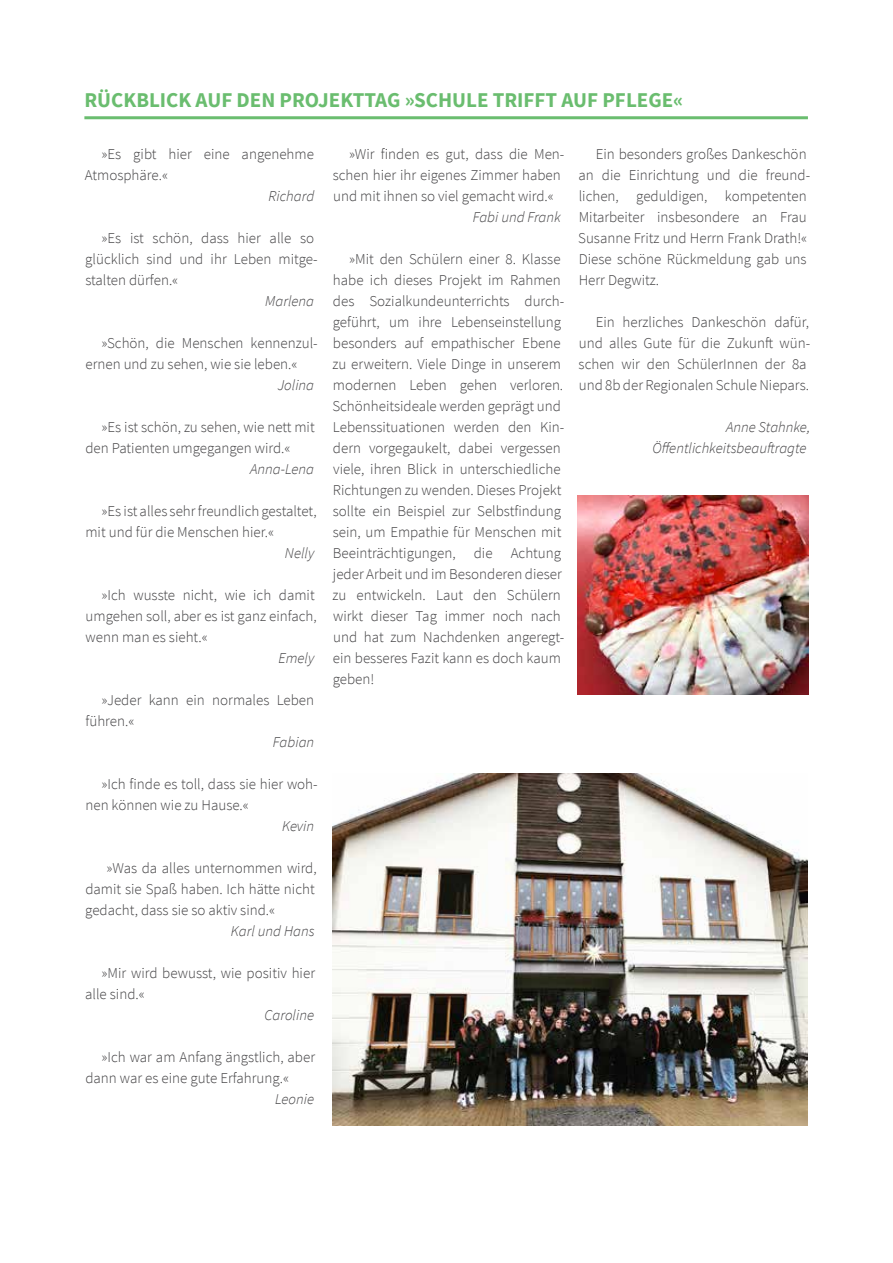
<style>
.page{position:relative;width:893px;height:1263px;background:#fff}
.page>*{position:absolute;margin:0;border:0;box-sizing:border-box;transform-origin:0 0}
.t1{font:700 21px "Source Sans Pro";color:#6abd6f}
.t2{font:300 15px/21px "Source Sans Pro";color:#414042}
.t3{font:italic 300 15px/21px "Source Sans Pro";color:#414042;text-align:right}
</style>
<div class="page">
<img style="left:578px;top:495px;width:230px;height:199px">
<img style="left:333px;top:773px;width:474px;height:352px">
<hr style="left:84px;top:116px;width:724px;height:3px;background:#6abd6f">
<h1 class="t1" style="left:84px;top:85px;width:600px">RÜCKBLICK AUF DEN PROJEKTTAG »SCH ULE TRIFFT AUF PFLEGE«</h1>
<p class="t2" style="left:85px;top:144px;width:231px;text-indent:17px">»Es gibt hier eine angenehme<br>Atmosphäre.«</p>
<p class="t3" style="left:269px;top:185px;width:47px">Richard</p>
<p class="t2" style="left:85px;top:228px;width:234px;text-indent:16px">»Es ist schön, dass hier alle so glücklich sind und ihr Leben mitge&shy;stalten dürfen.«</p>
<p class="t3" style="left:265px;top:290px;width:51px">Marlena</p>
<p class="t2" style="left:85px;top:333px;width:234px;text-indent:16px">»Schön, die Menschen kennenzul&shy;ernen und zu sehen, wie sie leben.«</p>
<p class="t3" style="left:278px;top:374px;width:38px">Jolina</p>
<p class="t2" style="left:85px;top:417px;width:231px;text-indent:16px">»Es ist schön, zu sehen, wie nett mit den Patienten umgegangen wird.«</p>
<p class="t3" style="left:250px;top:458px;width:65px">Anna-Lena</p>
<p class="t2" style="left:85px;top:501px;width:233px;text-indent:16px">»Es ist alles sehr freundlich gestaltet, mit und für die Menschen hier.«</p>
<p class="t3" style="left:285px;top:542px;width:31px">Nelly</p>
<p class="t2" style="left:86px;top:585px;width:233px;text-indent:16px">»Ich wusste nicht, wie ich damit umgehen soll, aber es ist ganz einfach, wenn man es sieht.«</p>
<p class="t3" style="left:278px;top:647px;width:37px">Emely</p>
<p class="t2" style="left:86px;top:690px;width:230px;text-indent:16px">»Jeder kann ein normales Leben führen.«</p>
<p class="t3" style="left:273px;top:731px;width:43px">Fabian</p>
<p class="t2" style="left:85px;top:774px;width:234px;text-indent:16px">»Ich finde es toll, dass sie hier woh&shy;nen können wie zu Hause.«</p>
<p class="t3" style="left:282px;top:815px;width:34px">Kevin</p>
<p class="t2" style="left:85px;top:858px;width:233px;text-indent:21px">»Was da alles unternommen wird, damit sie Spaß haben. Ich hätte nicht gedacht, dass sie so aktiv sind.«</p>
<p class="t3" style="left:231px;top:920px;width:85px">Karl und Hans</p>
<p class="t2" style="left:85px;top:963px;width:231px;text-indent:16px">»Mir wird bewusst, wie positiv hier alle sind.«</p>
<p class="t3" style="left:264px;top:1004px;width:51px">Caroline</p>
<p class="t2" style="left:85px;top:1047px;width:231px;text-indent:16px">»Ich war am Anfang ängstlich, aber dann war es eine gute Erfahrung.«</p>
<p class="t3" style="left:275px;top:1088px;width:41px">Leonie</p>
<p class="t2" style="left:333px;top:144px;width:233px;text-indent:16px">»Wir finden es gut, dass die Men&shy;schen hier ihr eigenes Zimmer haben und mit ihnen so viel gemacht wird.«</p>
<p class="t3" style="left:473px;top:206px;width:90px">Fabi und Frank</p>
<p class="t2" style="left:332px;top:249px;width:233px;text-indent:17px">»Mit den Schülern einer 8. Klasse habe ich dieses Projekt im Rahmen des Sozialkundeunterrichts durch&shy;geführt, um ihre Lebenseinstellung besonders auf empathischer Ebene zu erweitern. Viele Dinge in unserem modernen Leben gehen verloren.<br>Schönheitsideale werden geprägt und Lebenssituationen werden den Kin&shy;dern vorgegaukelt, dabei vergessen viele, ihren Blick in unterschiedliche Richtungen zu wenden. Dieses Projekt sollte ein Beispiel zur Selbstfindung sein, um Empathie für Menschen mit Beeinträchtigungen, die Achtung jeder Arbeit und im Besonderen dieser zu entwickeln. Laut den Schülern wirkt dieser Tag immer noch nach und hat zum Nachdenken angeregt&shy;ein besseres Fazit kann es doch kaum geben!</p>
<p class="t2" style="left:578px;top:144px;width:233px;text-indent:18px">Ein besonders großes Dankeschön an die Einrichtung und die freund&shy;lichen, geduldigen, kompetenten<br>Mitarbeiter insbesondere an Frau<br>Susanne Fritz und Herrn Frank Drath!«<br>Diese schöne Rückmeldung gab uns<br>Herr Degwitz.</p>
<p class="t2" style="left:579px;top:312px;width:233px;text-indent:17px">Ein herzliches Dankeschön dafür, und alles Gute für die Zukunft wün&shy;schen wir den SchülerInnen der 8a und 8b der Regionalen Schule Niepars.</p>
<p class="t3" style="left:653px;top:416px;width:159px">Anne Stahnke,<br>Öffentlichkeitsbeauftragte</p>
</div>
